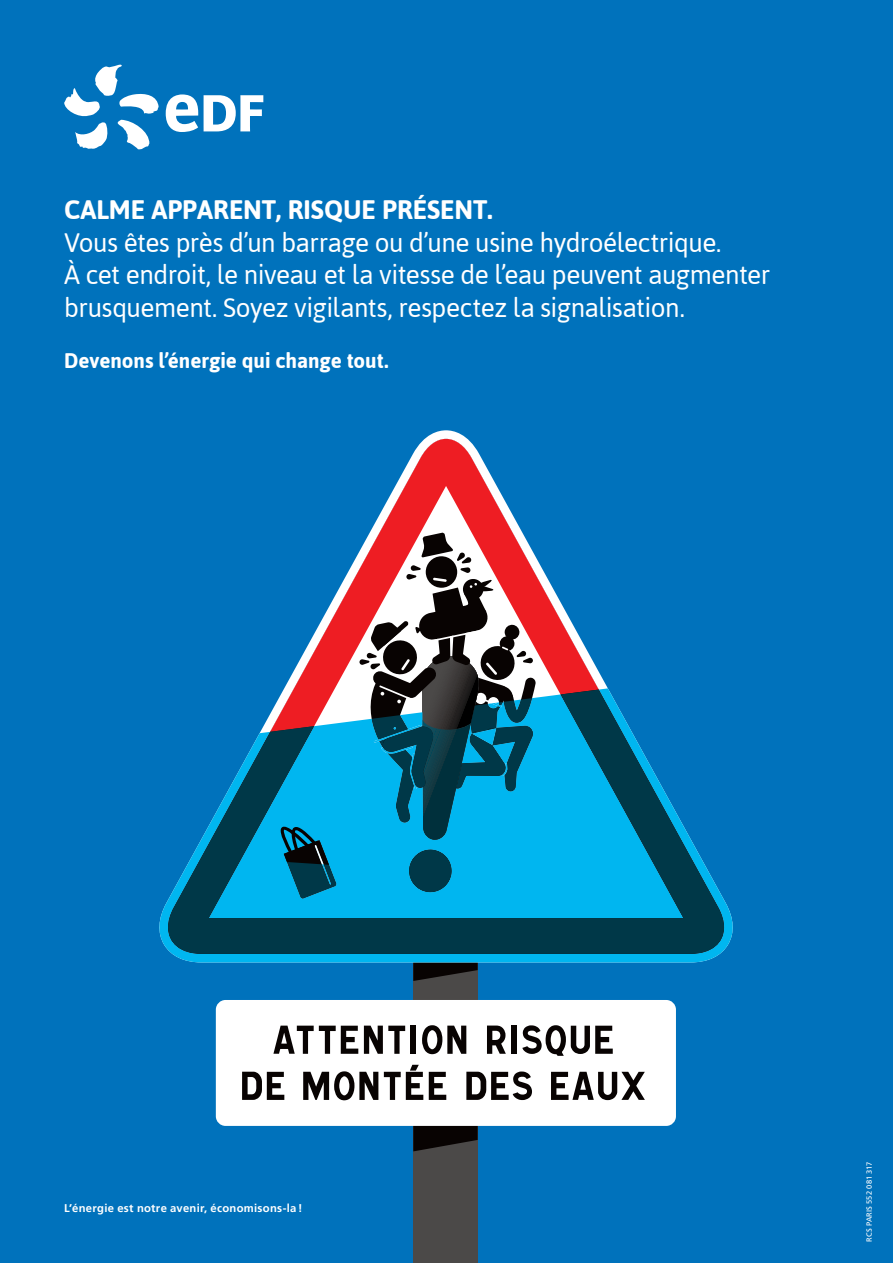
<style>
.page{position:relative;width:893px;height:1263px;background:#0072bc}
.page>*{position:absolute;margin:0;border:0;box-sizing:border-box;transform-origin:0 0}
.t1{font:30px/32.7px "Jaldi";letter-spacing:-.015em;color:#fff}
.t2{font:700 30px "Jaldi";color:#fff}
.t3{font:700 23.7px "Jaldi";color:#fff}
.t4{font:700 11.25px "Frutiger LT Com";letter-spacing:.025em;color:#fff}
.t5{font:7.5px "Frutiger LT Com";letter-spacing:.015em;color:#fff}
</style>
<div class="page">
<div style="left:413px;top:951px;width:65px;height:312px;background:#4b4948"></div>
<svg style="left:413px;top:1126px;width:65px;height:25px"></svg>
<svg style="left:413px;top:962px;width:65px;height:19px"></svg>
<svg style="left:284px;top:439px;width:324px;height:249px"></svg>
<div style="left:216px;top:1000px;width:460px;height:126px;background:#fff;border-radius:10px"></div>
<svg style="left:273px;top:1025px;width:85px;height:29px"></svg>
<svg style="left:364px;top:1025px;width:41px;height:29px"></svg>
<div style="left:411px;top:1026px;width:5px;height:28px;background:#080302"></div>
<svg style="left:422px;top:1025px;width:44px;height:29px"></svg>
<svg style="left:487px;top:1025px;width:19px;height:29px"></svg>
<div style="left:511px;top:1026px;width:6px;height:28px;background:#080302"></div>
<svg style="left:522px;top:1025px;width:91px;height:31px"></svg>
<svg style="left:242px;top:1072px;width:42px;height:28px"></svg>
<svg style="left:303px;top:1071px;width:75px;height:29px"></svg>
<svg style="left:384px;top:1065px;width:39px;height:35px"></svg>
<svg style="left:429px;top:1072px;width:17px;height:28px"></svg>
<svg style="left:466px;top:1071px;width:66px;height:29px"></svg>
<svg style="left:551px;top:1072px;width:94px;height:28px"></svg>
<svg style="left:159px;top:688px;width:574px;height:274px;fill:#00b6e9"></svg>
<svg style="left:168px;top:689px;width:556px;height:265px"></svg>
<svg style="left:408px;top:848px;width:45px;height:45px;background:#005c78"></svg>
<svg style="left:279px;top:824px;width:58px;height:75px;background:#046d8f"></svg>
<svg style="left:358px;top:532px;width:178px;height:308px;background:#5b7586"></svg>
<svg style="left:64px;top:64px;width:95px;height:86px"></svg>
<svg style="left:204px;top:95px;width:59px;height:36px"></svg>
<svg style="left:166px;top:94px;width:32px;height:38px"></svg>
<p class="t2" style="left:64px;top:191px;width:430px">CALME APPARENT, RISQUE PRÉSENT.</p>
<p class="t1" style="left:64px;top:225px;width:707px">Vous êtes près d’un barrage ou d’une usine hydroélectrique.<br>À cet endroit, le niveau et la vitesse de l’eau peuvent augmenter brusquement. Soyez vigilants, respectez la signalisation.</p>
<p class="t3" style="left:64px;top:345px;width:326px">Devenons l’énergie qui change tout.</p>
<p class="t4" style="left:64px;top:1201px;width:240px">L’énergie est notre avenir, économisons-la !</p>
<p class="t5" style="left:865px;top:1242px;width:81px;rotate:-90deg">RCS PARIS 552 081 317</p>
</div>
